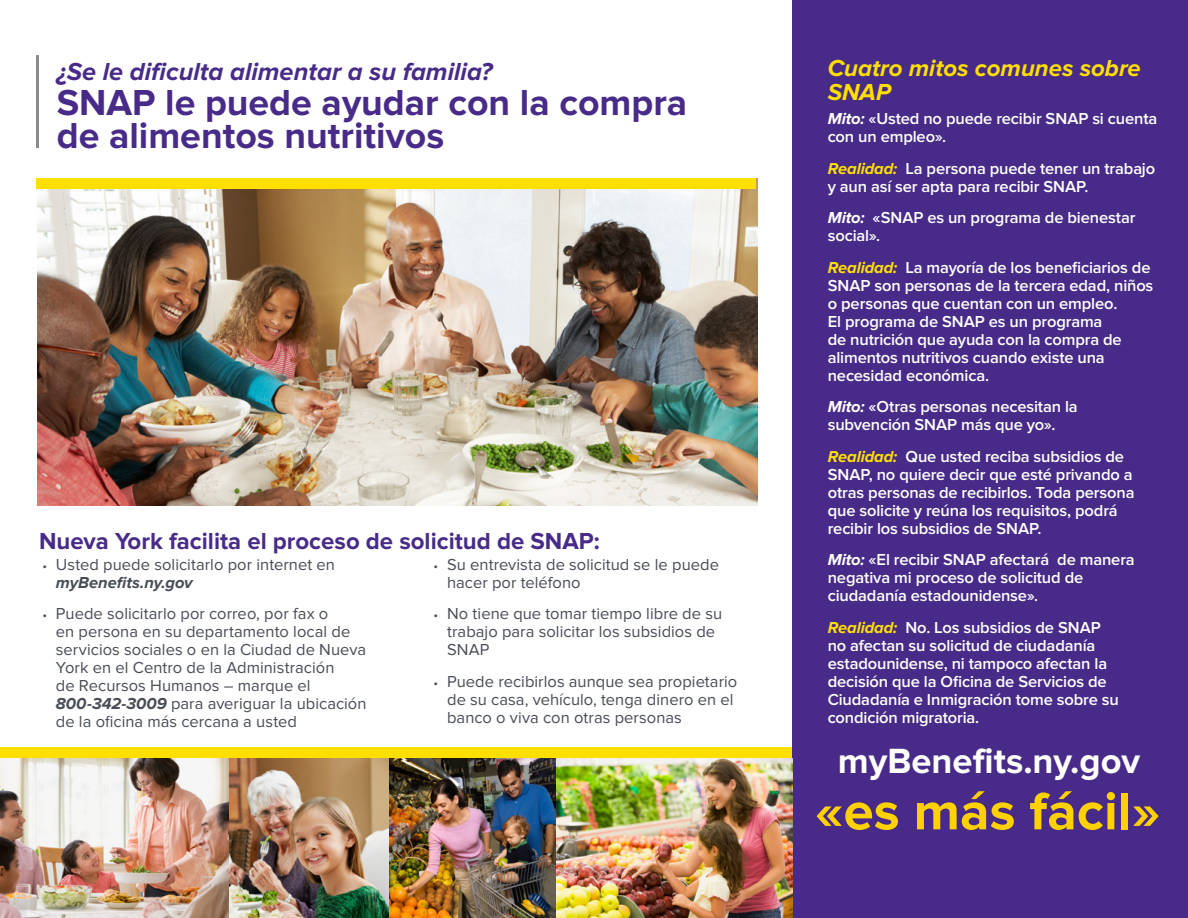
<style>
.page{position:relative;width:1188px;height:918px;background:#fff}
.page>*{position:absolute;margin:0;border:0;box-sizing:border-box;transform-origin:0 0}
.t1{font:700 54.45px "Proxima Nova";color:#ffd100}
.t2{font:700 37.5px/33px "Proxima Nova";color:#482b88}
.t3{font:700 36.3px "Proxima Nova";color:#fff}
.t4{font:italic 700 25.5px "Proxima Nova";color:#482b88}
.t5{font:700 24px "Proxima Nova";color:#482b88}
.t6{font:italic 700 24px/24px "Proxima Nova";color:#ffdf00}
.t7{font:600 16.5px/18px "Proxima Nova";letter-spacing:-.01em;color:#fff}
.t8{font:16.5px/18px "Proxima Nova";letter-spacing:.005em;color:#474c55}
.s1{font-size:13.2px}
.s2{font-weight:700;font-style:italic}
.s3{font-weight:700;font-style:italic;color:#ffdf00}
</style>
<div class="page">
<img style="left:37px;top:178px;width:721px;height:328px">
<div style="left:36px;top:178px;width:720px;height:11px;background:#ffdf00"></div>
<div style="left:0;top:748px;width:793px;height:10px;background:#ffdf00"></div>
<div style="left:793px;top:0;width:395px;height:918px;background:#482b88"></div>
<hr style="left:36px;top:55px;width:3px;height:93px;background:#8a8a8d">
<img style="left:0;top:758px;width:793px;height:160px">
<h3 class="t4" style="left:57px;top:57px;width:437px">¿Se le dificulta alimentar a su familia?</h3>
<h2 class="t2" style="left:57px;top:87px;width:632px">SNAP le puede ayudar con la compra de alimentos nutritivos</h2>
<h3 class="t5" style="left:39px;top:527px;width:562px">Nueva York facilita el proceso de solicitud de SNAP:</h3>
<p class="t8" style="left:56px;top:555px;width:281px;text-indent:-13px"><span class="s1">•</span> Usted puede solicitarlo por internet en <span class="s2">myBenefits.ny.gov</span></p>
<p class="t8" style="left:56px;top:605px;width:312px;text-indent:-13px"><span class="s1">•</span> Puede solicitarlo por correo, por fax o<br>en persona en su departamento local de servicios sociales o en la Ciudad de Nueva York en el Centro de la Administración<br>de Recursos Humanos – marque el <span class="s2">800-342-3009</span> para averiguar la ubicación de la oficina más cercana a usted</p>
<p class="t8" style="left:447px;top:555px;width:273px;text-indent:-14px"><span class="s1">•</span> Su entrevista de solicitud se le puede hacer por teléfono</p>
<p class="t8" style="left:447px;top:605px;width:276px;text-indent:-14px"><span class="s1">•</span> No tiene que tomar tiempo libre de su trabajo para solicitar los subsidios de<br>SNAP</p>
<p class="t8" style="left:447px;top:672px;width:292px;text-indent:-14px"><span class="s1">•</span> Puede recibirlos aunque sea propietario de su casa, vehículo, tenga dinero en el banco o viva con otras personas</p>
<h3 class="t6" style="left:828px;top:57px;width:315px">Cuatro mitos comunes sobre<br>SNAP</h3>
<p class="t7" style="left:828px;top:110px;width:331px"><span class="s2">Mito:</span> «Usted no puede recibir SNAP si cuenta con un empleo».</p>
<p class="t7" style="left:828px;top:160px;width:329px"><span class="s3">Realidad:</span> La persona puede tener un trabajo y aun así ser apta para recibir SNAP.</p>
<p class="t7" style="left:828px;top:209px;width:309px"><span class="s2">Mito:</span> «SNAP es un programa de bienestar social».</p>
<p class="t7" style="left:828px;top:259px;width:327px"><span class="s3">Realidad:</span> La mayoría de los beneficiarios de SNAP son personas de la tercera edad, niños o personas que cuentan con un empleo.<br>El programa de SNAP es un programa<br>de nutrición que ayuda con la compra de alimentos nutritivos cuando existe una necesidad económica.</p>
<p class="t7" style="left:828px;top:398px;width:251px"><span class="s2">Mito:</span> «Otras personas necesitan la subvención SNAP más que yo».</p>
<p class="t7" style="left:828px;top:448px;width:308px"><span class="s3">Realidad:</span> Que usted reciba subsidios de SNAP, no quiere decir que esté privando a otras personas de recibirlos. Toda persona que solicite y reúna los requisitos, podrá recibir los subsidios de SNAP.</p>
<p class="t7" style="left:828px;top:551px;width:309px"><span class="s2">Mito:</span> «El recibir SNAP afectará de manera negativa mi proceso de solicitud de ciudadanía estadounidense».</p>
<p class="t7" style="left:828px;top:619px;width:293px"><span class="s3">Realidad:</span> No. Los subsidios de SNAP no afectan su solicitud de ciudadanía estadounidense, ni tampoco afectan la decisión que la Oficina de Servicios de Ciudadanía e Inmigración tome sobre su condición migratoria.</p>
<h3 class="t3" style="left:838px;top:740px;width:304px">myBenefits.ny.gov</h3>
<h1 class="t1" style="left:815px;top:780px;width:347px">«es más fácil»</h1>
</div>
